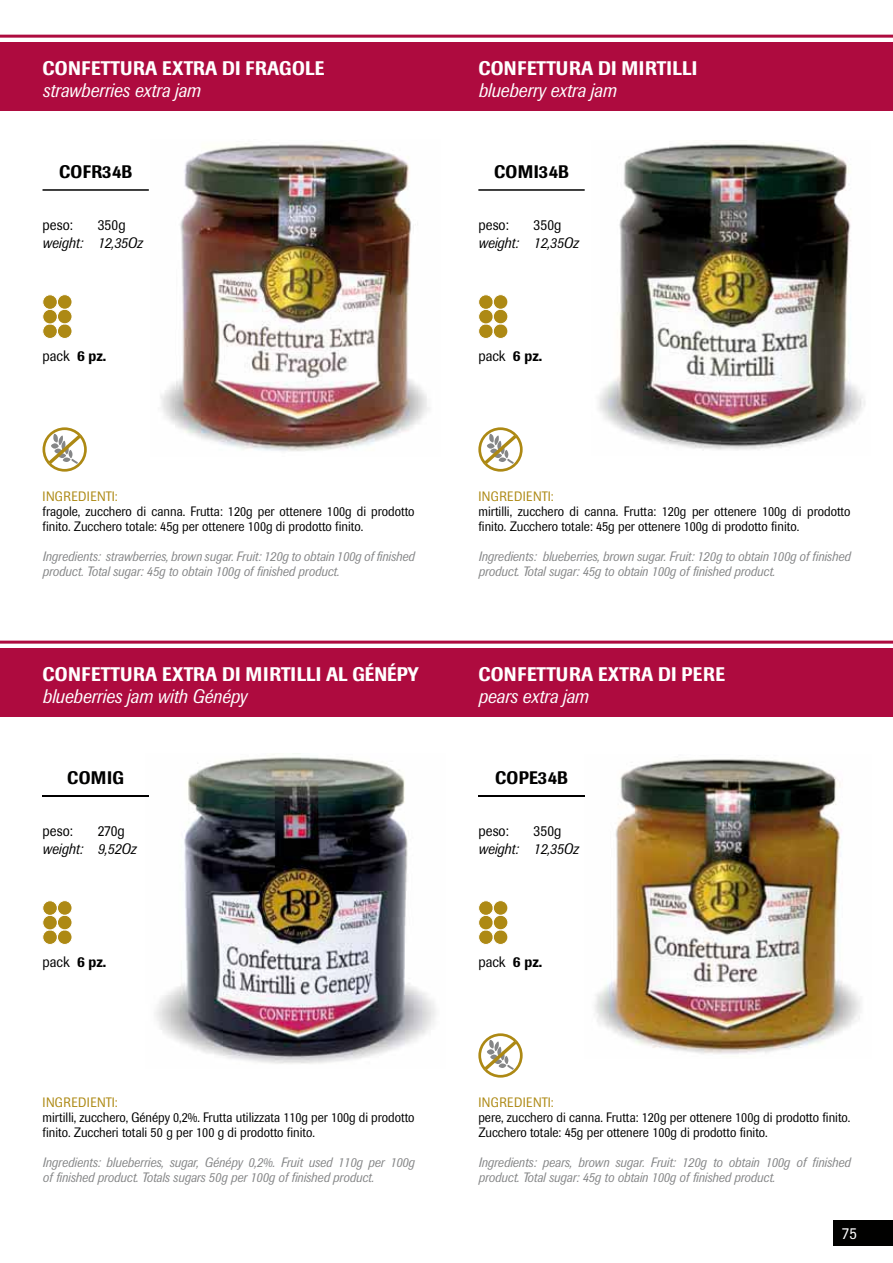
<style>
.page{position:relative;width:893px;height:1263px;background:#fff}
.page>*{position:absolute;margin:0;border:0;box-sizing:border-box;transform-origin:0 0}
.t1{font:500 19.5px "Imago";letter-spacing:.02em;color:#fff;scale:.9 1}
.t2{font:italic 19.5px "Imago";color:#fff;scale:.9 1}
.t3{font:500 18px "Imago";letter-spacing:.02em;color:#010100;scale:.9 1}
.t4{font:16.5px "Imago";color:#fff;scale:.9 1}
.t5{font:15px "Imago";color:#010100;scale:.9 1}
.t6{font:italic 15px "Imago";color:#010100;scale:.9 1}
.t7{font:italic 13.5px/15px "Imago";color:#858687;scale:.9 1}
.t8{font:13.5px/15px "Imago";color:#010100;scale:.9 1}
.t9{font:13.5px "Imago";letter-spacing:.04em;color:#ad8914;scale:.9 1}
.s1{font-weight:500}
</style>
<div class="page">
<div style="left:833px;top:1220px;width:60px;height:26px;background:#010100"></div>
<div style="left:0;top:43px;width:893px;height:68px;background:#ae0b3f"></div>
<div style="left:0;top:648px;width:893px;height:68px;background:#ae0b3f"></div>
<hr style="left:43px;top:189px;width:106px;height:2px;background:#010000">
<img style="left:160px;top:143px;width:270px;height:308px">
<svg style="left:43px;top:427px;width:44px;height:45px"></svg>
<svg style="left:478px;top:427px;width:45px;height:45px"></svg>
<hr style="left:478px;top:189px;width:107px;height:2px;background:#010000">
<img style="left:598px;top:140px;width:267px;height:310px">
<hr style="left:43px;top:795px;width:106px;height:2px;background:#010000">
<img style="left:154px;top:753px;width:282px;height:311px">
<hr style="left:478px;top:795px;width:107px;height:2px;background:#010000">
<img style="left:594px;top:759px;width:267px;height:295px">
<svg style="left:478px;top:1033px;width:45px;height:44px"></svg>
<hr style="left:0;top:641px;width:893px;height:3px;background:#ae0b3f">
<hr style="left:0;top:35px;width:893px;height:3px;background:#ae0b3f">
<div style="left:43px;top:324px;width:14px;height:14px;background:#ad8914;border-radius:50%"></div>
<div style="left:43px;top:324px;width:15px;height:15px;border:1px solid #fff;border-radius:50%"></div>
<div style="left:43px;top:309px;width:14px;height:15px;background:#ad8914;border-radius:50%"></div>
<div style="left:43px;top:309px;width:15px;height:15px;border:1px solid #fff;border-radius:50%"></div>
<div style="left:43px;top:295px;width:14px;height:14px;background:#ad8914;border-radius:50%"></div>
<div style="left:43px;top:295px;width:15px;height:15px;border:1px solid #fff;border-radius:50%"></div>
<div style="left:57px;top:324px;width:15px;height:14px;background:#ad8914;border-radius:50%"></div>
<div style="left:57px;top:324px;width:15px;height:15px;border:1px solid #fff;border-radius:50%"></div>
<div style="left:57px;top:309px;width:15px;height:15px;background:#ad8914;border-radius:50%"></div>
<div style="left:57px;top:309px;width:15px;height:15px;border:1px solid #fff;border-radius:50%"></div>
<div style="left:57px;top:295px;width:15px;height:14px;background:#ad8914;border-radius:50%"></div>
<div style="left:57px;top:294px;width:15px;height:15px;border:1px solid #fff;border-radius:50%"></div>
<div style="left:43px;top:930px;width:14px;height:14px;background:#ad8914;border-radius:50%"></div>
<div style="left:43px;top:930px;width:15px;height:15px;border:1px solid #fff;border-radius:50%"></div>
<div style="left:43px;top:915px;width:14px;height:15px;background:#ad8914;border-radius:50%"></div>
<div style="left:43px;top:915px;width:15px;height:15px;border:1px solid #fff;border-radius:50%"></div>
<div style="left:43px;top:901px;width:14px;height:14px;background:#ad8914;border-radius:50%"></div>
<div style="left:43px;top:900px;width:15px;height:15px;border:1px solid #fff;border-radius:50%"></div>
<div style="left:57px;top:930px;width:15px;height:14px;background:#ad8914;border-radius:50%"></div>
<div style="left:57px;top:930px;width:15px;height:15px;border:1px solid #fff;border-radius:50%"></div>
<div style="left:57px;top:915px;width:15px;height:15px;background:#ad8914;border-radius:50%"></div>
<div style="left:57px;top:915px;width:15px;height:15px;border:1px solid #fff;border-radius:50%"></div>
<div style="left:57px;top:901px;width:15px;height:14px;background:#ad8914;border-radius:50%"></div>
<div style="left:57px;top:900px;width:15px;height:15px;border:1px solid #fff;border-radius:50%"></div>
<div style="left:479px;top:324px;width:14px;height:14px;background:#ad8914;border-radius:50%"></div>
<div style="left:478px;top:324px;width:15px;height:15px;border:1px solid #fff;border-radius:50%"></div>
<div style="left:479px;top:309px;width:14px;height:15px;background:#ad8914;border-radius:50%"></div>
<div style="left:478px;top:309px;width:15px;height:15px;border:1px solid #fff;border-radius:50%"></div>
<div style="left:479px;top:295px;width:14px;height:14px;background:#ad8914;border-radius:50%"></div>
<div style="left:478px;top:295px;width:15px;height:15px;border:1px solid #fff;border-radius:50%"></div>
<div style="left:493px;top:324px;width:15px;height:14px;background:#ad8914;border-radius:50%"></div>
<div style="left:493px;top:324px;width:15px;height:15px;border:1px solid #fff;border-radius:50%"></div>
<div style="left:493px;top:309px;width:15px;height:15px;background:#ad8914;border-radius:50%"></div>
<div style="left:493px;top:309px;width:15px;height:15px;border:1px solid #fff;border-radius:50%"></div>
<div style="left:493px;top:295px;width:15px;height:14px;background:#ad8914;border-radius:50%"></div>
<div style="left:493px;top:294px;width:15px;height:15px;border:1px solid #fff;border-radius:50%"></div>
<div style="left:479px;top:930px;width:14px;height:14px;background:#ad8914;border-radius:50%"></div>
<div style="left:478px;top:930px;width:15px;height:15px;border:1px solid #fff;border-radius:50%"></div>
<div style="left:479px;top:915px;width:14px;height:15px;background:#ad8914;border-radius:50%"></div>
<div style="left:478px;top:915px;width:15px;height:15px;border:1px solid #fff;border-radius:50%"></div>
<div style="left:479px;top:901px;width:14px;height:14px;background:#ad8914;border-radius:50%"></div>
<div style="left:478px;top:900px;width:15px;height:15px;border:1px solid #fff;border-radius:50%"></div>
<div style="left:493px;top:930px;width:15px;height:14px;background:#ad8914;border-radius:50%"></div>
<div style="left:493px;top:930px;width:15px;height:15px;border:1px solid #fff;border-radius:50%"></div>
<div style="left:493px;top:915px;width:15px;height:15px;background:#ad8914;border-radius:50%"></div>
<div style="left:493px;top:915px;width:15px;height:15px;border:1px solid #fff;border-radius:50%"></div>
<div style="left:493px;top:901px;width:15px;height:14px;background:#ad8914;border-radius:50%"></div>
<div style="left:493px;top:900px;width:15px;height:15px;border:1px solid #fff;border-radius:50%"></div>
<h1 class="t1" style="left:43px;top:61px;width:314px">CONFETTURA EXTRA DI FRAGOLE</h1>
<h1 class="t2" style="left:43px;top:84px;width:177px">strawberries extra jam</h1>
<h1 class="t1" style="left:478px;top:61px;width:245px">CONFETTURA DI MIRTILLI</h1>
<h1 class="t2" style="left:478px;top:84px;width:155px">blueberry extra jam</h1>
<h2 class="t3" style="left:59px;top:166px;width:83px">COFR34B</h2>
<h2 class="t3" style="left:494px;top:166px;width:85px">COMI34B</h2>
<p class="t5" style="left:43px;top:220px;width:35px">peso:</p>
<p class="t5" style="left:98px;top:220px;width:32px">350g</p>
<p class="t6" style="left:43px;top:238px;width:113px">weight: 12,35Oz</p>
<p class="t5" style="left:478px;top:220px;width:35px">peso:</p>
<p class="t5" style="left:534px;top:220px;width:32px">350g</p>
<p class="t6" style="left:478px;top:238px;width:113px">weight: 12,35Oz</p>
<p class="t5" style="left:43px;top:351px;width:72px">pack <span class="s1">6 pz.</span></p>
<p class="t5" style="left:478px;top:351px;width:72px">pack <span class="s1">6 pz.</span></p>
<p class="t9" style="left:43px;top:492px;width:85px">INGREDIENTI:</p>
<p class="t8" style="left:43px;top:505px;width:415px">fragole, zucchero di canna. Frutta: 120g per ottenere 100g di prodotto finito. Zucchero totale: 45g per ottenere 100g di prodotto finito.</p>
<p class="t7" style="left:43px;top:550px;width:415px">Ingredients: strawberries, brown sugar. Fruit: 120g to obtain 100g of finished product. Total sugar: 45g to obtain 100g of finished product.</p>
<p class="t9" style="left:478px;top:492px;width:85px">INGREDIENTI:</p>
<p class="t8" style="left:478px;top:505px;width:415px">mirtilli, zucchero di canna. Frutta: 120g per ottenere 100g di prodotto finito. Zucchero totale: 45g per ottenere 100g di prodotto finito.</p>
<p class="t7" style="left:478px;top:550px;width:415px">Ingredients: blueberries, brown sugar. Fruit: 120g to obtain 100g of finished product. Total sugar: 45g to obtain 100g of finished product.</p>
<h1 class="t1" style="left:43px;top:667px;width:420px">CONFETTURA EXTRA DI MIRTILLI AL GÉNÉPY</h1>
<h1 class="t2" style="left:43px;top:690px;width:229px">blueberries jam with Génépy</h1>
<h1 class="t1" style="left:478px;top:667px;width:275px">CONFETTURA EXTRA DI PERE</h1>
<h1 class="t2" style="left:478px;top:690px;width:124px">pears extra jam</h1>
<h2 class="t3" style="left:67px;top:772px;width:65px">COMIG</h2>
<h2 class="t3" style="left:495px;top:772px;width:83px">COPE34B</h2>
<p class="t5" style="left:43px;top:826px;width:35px">peso:</p>
<p class="t5" style="left:98px;top:826px;width:32px">270g</p>
<p class="t6" style="left:43px;top:844px;width:106px">weight: 9,52Oz</p>
<p class="t5" style="left:478px;top:826px;width:35px">peso:</p>
<p class="t5" style="left:534px;top:826px;width:32px">350g</p>
<p class="t6" style="left:478px;top:844px;width:113px">weight: 12,35Oz</p>
<p class="t5" style="left:43px;top:956px;width:72px">pack <span class="s1">6 pz.</span></p>
<p class="t5" style="left:478px;top:956px;width:72px">pack <span class="s1">6 pz.</span></p>
<p class="t9" style="left:43px;top:1098px;width:85px">INGREDIENTI:</p>
<p class="t8" style="left:43px;top:1111px;width:415px">mirtilli, zucchero, Génépy 0,2%. Frutta utilizzata 110g per 100g di prodotto finito. Zuccheri totali 50 g per 100 g di prodotto finito.</p>
<p class="t7" style="left:43px;top:1156px;width:415px">Ingredients: blueberries, sugar, Génépy 0,2%. Fruit used 110g per 100g of finished product. Totals sugars 50g per 100g of finished product.</p>
<p class="t9" style="left:478px;top:1098px;width:85px">INGREDIENTI:</p>
<p class="t8" style="left:478px;top:1111px;width:415px">pere, zucchero di canna. Frutta: 120g per ottenere 100g di prodotto finito.<br>Zucchero totale: 45g per ottenere 100g di prodotto finito.</p>
<p class="t7" style="left:478px;top:1156px;width:415px">Ingredients: pears, brown sugar. Fruit: 120g to obtain 100g of finished product. Total sugar: 45g to obtain 100g of finished product.</p>
<p class="t4" style="left:842px;top:1228px;width:18px">75</p>
</div>
